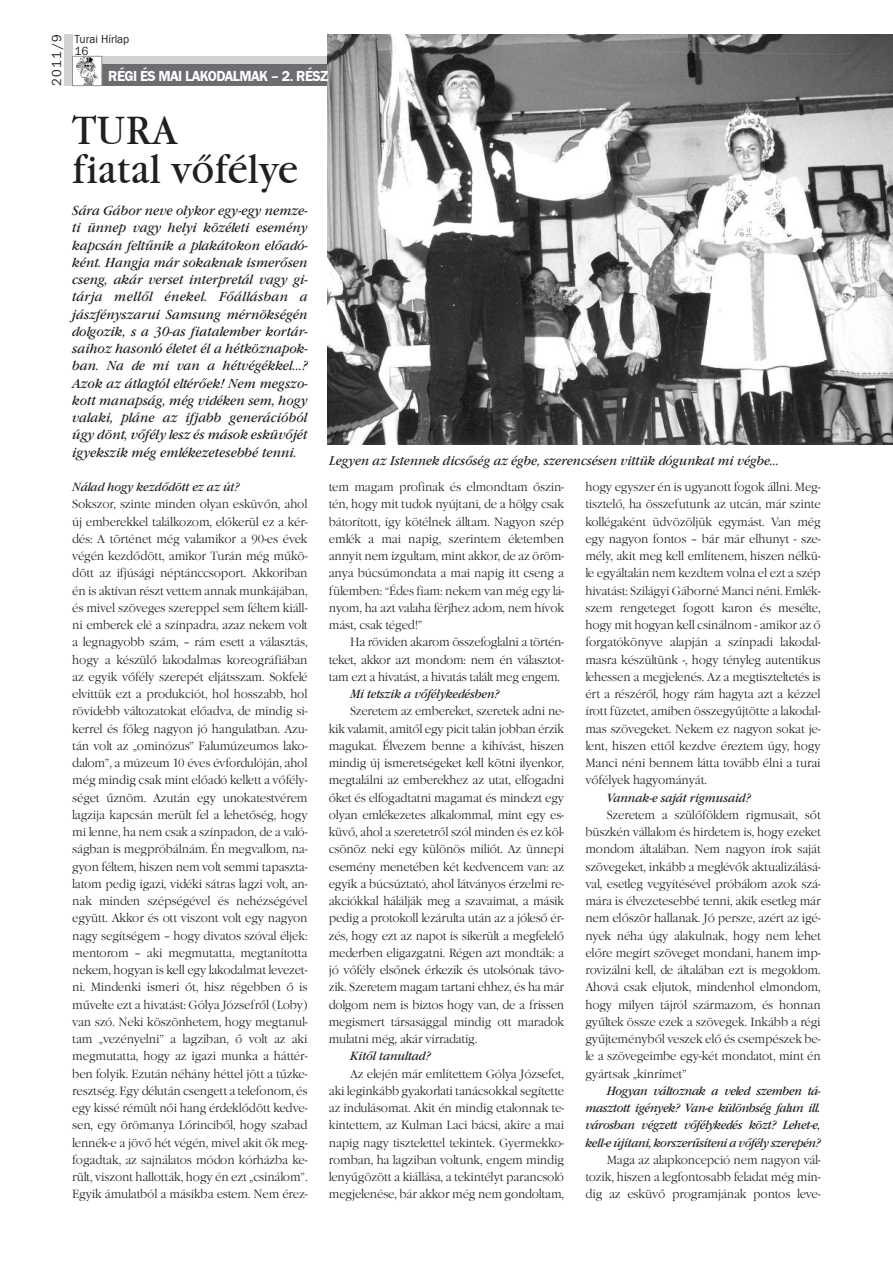
<style>
.page{position:relative;width:893px;height:1263px;background:#fff}
.page>*{position:absolute;margin:0;border:0;box-sizing:border-box;transform-origin:0 0}
.t1{font:40.5px/39px "Garamond Itc TEE";color:#231f20;scale:.95 1}
.t2{font:600 15px "Franklin Gothic Itc TEE";letter-spacing:-.04em;color:#fff;scale:.95 1}
.t3{font:italic 13.5px/17.2px "Garamond Itc TEE";color:#231f20;text-align:justify;scale:.95 1}
.t4{font:13.5px "Franklin Gothic Itc TEE";color:#231f20;scale:.96 1}
.t5{font:italic 13.05px "Garamond Itc TEE";color:#231f20;scale:.95 1}
.t6{font:300 12.3px/17.2px "Garamond Itc TEE";letter-spacing:-.01em;color:#231f20;text-align:justify;scale:.95 1}
.t7{font:italic 12.3px/17.2px "Garamond Itc TEE";letter-spacing:-.01em;color:#231f20;text-align:justify;scale:.95 1}
.t8{font:12px/12px "Franklin Gothic Itc TEE";color:#231f20;scale:.95 1}
</style>
<div class="page">
<div style="left:102px;top:56px;width:719px;height:9px;background:#d1d2d4"></div>
<div style="left:102px;top:65px;width:719px;height:21px;background:#6c6d70"></div>
<div style="left:64px;top:35px;width:8px;height:51px;background:#d1d2d4"></div>
<img style="left:76px;top:58px;width:22px;height:26px">
<div style="left:72px;top:56px;width:30px;height:30px;border:1px solid #939598"></div>
<img style="left:328px;top:34px;width:565px;height:411px">
<p class="t4" style="left:49px;top:86px;width:55px;rotate:-90deg">2011/9</p>
<p class="t8" style="left:74px;top:33px;width:59px">Turai Hírlap<br>16</p>
<h1 class="t1" style="left:72px;top:111px;width:240px">tura<br>fiatal vőfélye</h1>
<p class="t3" style="left:72px;top:202px;width:249px">Sára Gábor neve olykor egy-egy nemze&shy;ti ünnep vagy helyi közéleti esemény kapcsán feltűnik a plakátokon előadó&shy;ként. Hangja már sokaknak ismerősen cseng, akár verset interpretál vagy gi&shy;tárja mellől énekel. Főállásban a jászfényszarui Samsung mérnökségén dolgozik, s a 30-as fiatalember kortár&shy;saihoz hasonló életet él a hétköznapok&shy;ban. Na de mi van a hétvégékkel…?<br>Azok az átlagtól eltérőek! Nem megszo&shy;kott manapság, még vidéken sem, hogy valaki, pláne az ifjabb generációból úgy dönt, vőfély lesz és mások esküvőjét igyekszik még emlékezetesebbé tenni.</p>
<p class="t7" style="left:72px;top:478px;width:177px">Nálad hogy kezdődött ez az út?</p>
<p class="t6" style="left:72px;top:496px;width:249px">Sokszor, szinte minden olyan esküvőn, ahol új emberekkel találkozom, előkerül ez a kér&shy;dés: A történet még valamikor a 90-es évek végén kezdődött, amikor Turán még műkö&shy;dött az ifjúsági néptánccsoport. Akkoriban én is aktívan részt vettem annak munkájában, és mivel szöveges szereppel sem féltem kiáll&shy;ni emberek elé a színpadra, azaz nekem volt a legnagyobb szám, – rám esett a választás, hogy a készülő lakodalmas koreográfiában az egyik vőfély szerepét eljátsszam. Sokfelé elvittük ezt a produkciót, hol hosszabb, hol rövidebb változatokat előadva, de mindig si&shy;kerrel és főleg nagyon jó hangulatban. Azu&shy;tán volt az „ominózus” Falumúzeumos lako&shy;dalom”, a múzeum 10 éves évfordulóján, ahol még mindig csak mint előadó kellett a vőfély&shy;séget űznöm. Azután egy unokatestvérem lagzija kapcsán merült fel a lehetőség, hogy mi lenne, ha nem csak a színpadon, de a való&shy;ságban is megpróbálnám. Én megvallom, na&shy;gyon féltem, hiszen nem volt semmi tapaszta&shy;latom pedig igazi, vidéki sátras lagzi volt, an&shy;nak minden szépségével és nehézségével együtt. Akkor és ott viszont volt egy nagyon nagy segítségem – hogy divatos szóval éljek: mentorom – aki megmutatta, megtanította nekem, hogyan is kell egy lakodalmat levezet&shy;ni. Mindenki ismeri őt, hisz régebben ő is művelte ezt a hivatást: Gólya Józsefről (Loby) van szó. Neki köszönhetem, hogy megtanul&shy;tam „vezényelni” a lagziban, ő volt az aki megmutatta, hogy az igazi munka a háttér&shy;ben folyik. Ezután néhány héttel jött a tűzke&shy;resztség. Egy délután csengett a telefonom, és egy kissé rémült női hang érdeklődött kedve&shy;sen, egy örömanya Lőrinciből, hogy szabad lennék-e a jövő hét végén, mivel akit ők meg&shy;fogadtak, az sajnálatos módon kórházba ke&shy;rült, viszont hallották, hogy én ezt „csinálom”.<br>Egyik ámulatból a másikba estem. Nem érez-</p>
<p class="t2" style="left:108px;top:67px;width:233px">RÉGI ÉS MAI LAKODALMAK – 2. RÉSZ</p>
<p class="t5" style="left:329px;top:453px;width:475px">Legyen az Istennek dicsőség az égbe, szerencsésen vittük dógunkat mi végbe...</p>
<p class="t6" style="left:585px;top:478px;width:249px">hogy egyszer én is ugyanott fogok állni. Meg&shy;tisztelő, ha összefutunk az utcán, már szinte kollégaként üdvözöljük egymást. Van még egy nagyon fontos – bár már elhunyt - sze&shy;mély, akit meg kell említenem, hiszen nélkü&shy;le egyáltalán nem kezdtem volna el ezt a szép hivatást: Szilágyi Gáborné Manci néni. Emlék&shy;szem rengeteget fogott karon és mesélte, hogy mit hogyan kell csinálnom - amikor az ő forgatókönyve alapján a színpadi lakodal&shy;masra készültünk -, hogy tényleg autentikus lehessen a megjelenés. Az a megtiszteltetés is ért a részéről, hogy rám hagyta azt a kézzel írott füzetet, amiben összegyűjtötte a lakodal&shy;mas szövegeket. Nekem ez nagyon sokat je&shy;lent, hiszen ettől kezdve éreztem úgy, hogy Manci néni bennem látta tovább élni a turai vőfélyek hagyományát.</p>
<p class="t7" style="left:607px;top:789px;width:153px">Vannak-e saját rigmusaid?</p>
<p class="t6" style="left:585px;top:806px;width:249px;text-indent:21px">Szeretem a szülőföldem rigmusait, sőt büszkén vállalom és hirdetem is, hogy ezeket mondom általában. Nem nagyon írok saját szövegeket, inkább a meglévők aktualizálásá&shy;val, esetleg vegyítésével próbálom azok szá&shy;mára is élvezetesebbé tenni, akik esetleg már nem először hallanak. Jó persze, azért az igé&shy;nyek néha úgy alakulnak, hogy nem lehet előre megírt szöveget mondani, hanem imp&shy;rovizálni kell, de általában ezt is megoldom.<br>Ahová csak eljutok, mindenhol elmondom, hogy milyen tájról származom, és honnan gyűltek össze ezek a szövegek. Inkább a régi gyűjteményből veszek elő és csempészek be&shy;le a szövegeimbe egy-két mondatot, mint én gyártsak „kínrímet”</p>
<p class="t7" style="left:585px;top:1082px;width:249px;text-indent:21px">Hogyan változnak a veled szemben tá&shy;masztott igények? Van-e különbség falun ill. városban végzett vőfélykedés közt? Lehet-e, kell-e újítani, korszerűsíteni a vőfély szerepén?</p>
<p class="t6" style="left:585px;top:1151px;width:249px;text-indent:21px">Maga az alapkoncepció nem nagyon vál&shy;tozik, hiszen a legfontosabb feladat még min&shy;dig az esküvő programjának pontos leve-</p>
<p class="t6" style="left:329px;top:478px;width:249px">tem magam profinak és elmondtam őszin&shy;tén, hogy mit tudok nyújtani, de a hölgy csak bátorított, így kötélnek álltam. Nagyon szép emlék a mai napig, szerintem életemben annyit nem izgultam, mint akkor, de az öröm&shy;anya búcsúmondata a mai napig itt cseng a fülemben: “Édes fiam: nekem van még egy lá&shy;nyom, ha azt valaha férjhez adom, nem hívok mást, csak téged!”</p>
<p class="t6" style="left:329px;top:634px;width:249px;text-indent:21px">Ha röviden akarom összefoglalni a történ&shy;teket, akkor azt mondom: nem én választot&shy;tam ezt a hivatást, a hivatás talált meg engem.</p>
<p class="t7" style="left:350px;top:685px;width:159px">Mi tetszik a vőfélykedésben?</p>
<p class="t6" style="left:329px;top:703px;width:249px;text-indent:21px">Szeretem az embereket, szeretek adni ne&shy;kik valamit, amitől egy picit talán jobban érzik magukat. Élvezem benne a kihívást, hiszen mindig új ismeretségeket kell kötni ilyenkor, megtalálni az emberekhez az utat, elfogadni őket és elfogadtatni magamat és mindezt egy olyan emlékezetes alkalommal, mint egy es&shy;küvő, ahol a szeretetről szól minden és ez köl&shy;csönöz neki egy különös miliőt. Az ünnepi esemény menetében két kedvencem van: az egyik a búcsúztató, ahol látványos érzelmi re&shy;akciókkal hálálják meg a szavaimat, a másik pedig a protokoll lezárulta után az a jóleső ér&shy;zés, hogy ezt az napot is sikerült a megfelelő mederben eligazgatni. Régen azt mondták: a jó vőfély elsőnek érkezik és utolsónak távo&shy;zik. Szeretem magam tartani ehhez, és ha már dolgom nem is biztos hogy van, de a frissen megismert társasággal mindig ott maradok mulatni még, akár virradatig.</p>
<p class="t7" style="left:350px;top:1048px;width:86px">Kitől tanultad?</p>
<p class="t6" style="left:329px;top:1065px;width:249px;text-indent:21px">Az elején már említettem Gólya Józsefet, aki leginkább gyakorlati tanácsokkal segítette az indulásomat. Akit én mindig etalonnak te&shy;kintettem, az Kulman Laci bácsi, akire a mai napig nagy tisztelettel tekintek. Gyermekko&shy;romban, ha lagziban voltunk, engem mindig lenyűgözött a kiállása, a tekintélyt parancsoló megjelenése, bár akkor még nem gondoltam,</p>
</div>
